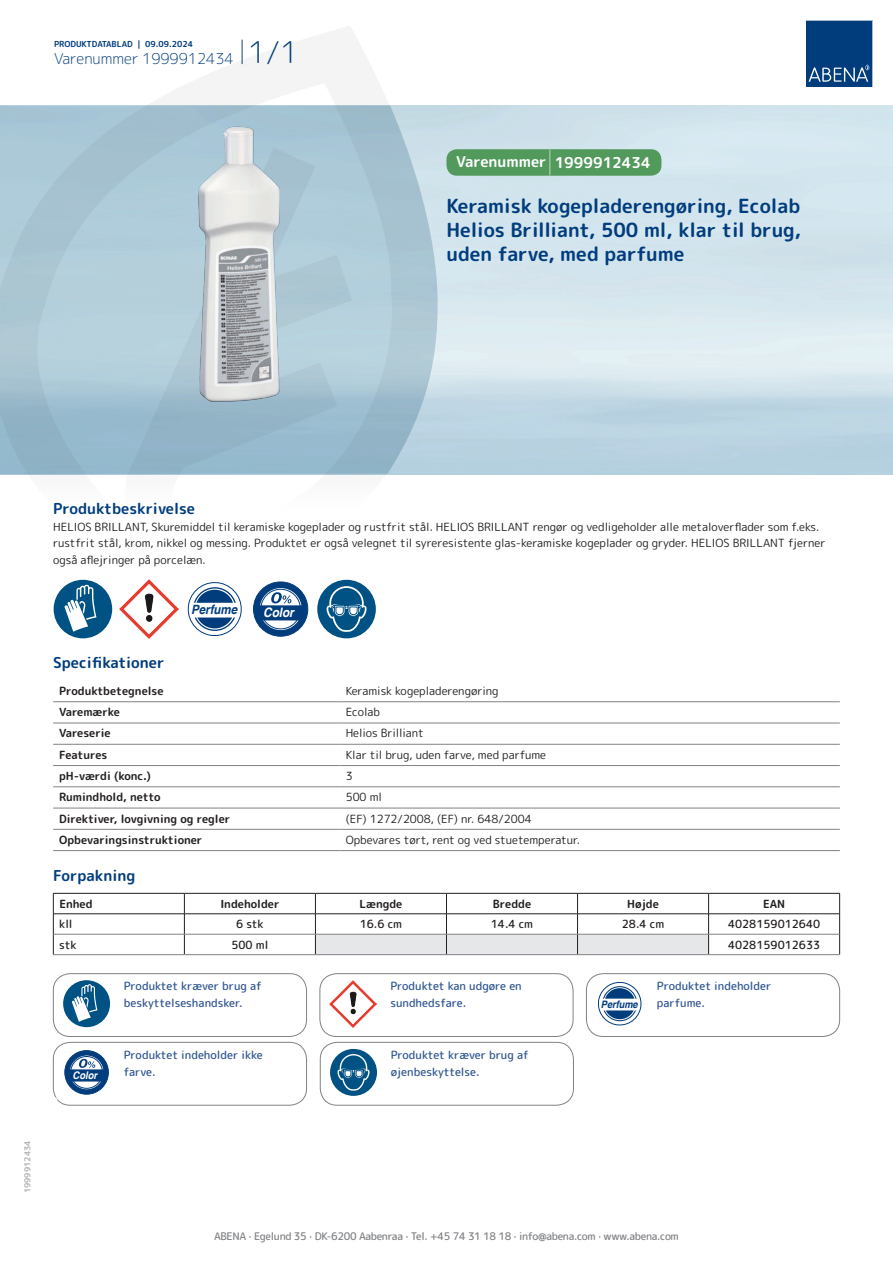
<style>
.page{position:relative;width:893px;height:1263px;background:#fff}
.page>*{position:absolute;margin:0;border:0;box-sizing:border-box;transform-origin:0 0}
.t1{font:700 19.5px/24px "Rounded Mplus 1 c";color:#013d7d;text-align:justify}
.t2{font:700 15px "Rounded Mplus 1 c";color:#013d7d}
.t3{font:300 15px "Rounded Mplus 1 c";color:#013d7d}
.t4{font:700 15px "Rounded Mplus 1 c";color:#fff}
.t5{font:italic 700 13.05px "Helvetica";letter-spacing:-.005em;color:#fff;scale:.9 1}
.t6{font:italic 700 12.75px "Helvetica";letter-spacing:-.005em;color:#013d7d;scale:.9 1}
.t7{font:11.25px/16.5px "Rounded Mplus 1 c";color:#231f20}
.t8{font:500 11.25px/16.5px "Rounded Mplus 1 c";color:#305691}
.t9{font:700 11.25px "Rounded Mplus 1 c";color:#231f20}
.t10{font:500 11.25px "Rounded Mplus 1 c";color:#231f20}
.t11{font:500 10.5px "Rounded Mplus 1 c";letter-spacing:-.03em;color:#808285}
.t12{font:italic 700 10.5px "Helvetica";letter-spacing:-.005em;color:#fff;scale:.9 1}
.t13{font:700 10.5px "Rounded Mplus 1 c";color:#fff}
.t14{font:italic 700 10.2px "Helvetica";letter-spacing:-.005em;color:#013d7d;scale:.9 1}
.t15{font:700 8.25px "Rounded Mplus 1 c";color:#013d7d}
.t16{font:700 8.25px "Rounded Mplus 1 c";color:#b2b3b7}
.s1{font-size:30px}
.s2{font-size:25.5px}
</style>
<div class="page">
<svg style="left:0;top:26px;width:439px;height:586px"></svg>
<svg style="left:0;top:106px;width:438px;height:368px;background:#a8c5d4"></svg>
<svg style="left:242px;top:40px;width:1px;height:24px"></svg>
<svg style="left:806px;top:20px;width:67px;height:67px;background:#144b86"></svg>
<img style="left:199px;top:127px;width:80px;height:275px">
<div style="left:54px;top:580px;width:58px;height:58px;background:#005285;border-radius:50%"></div>
<svg style="left:65px;top:585px;width:31px;height:47px"></svg>
<img style="left:119px;top:580px;width:59px;height:58px">
<svg style="left:186px;top:580px;width:58px;height:57px"></svg>
<div style="left:254px;top:582px;width:54px;height:54px;background:#013d7d;border-radius:50%"></div>
<div style="left:253px;top:582px;width:55px;height:54px;border:1px solid #013d7d;border-radius:50%"></div>
<svg style="left:259px;top:587px;width:43px;height:44px"></svg>
<div style="left:258px;top:587px;width:45px;height:44px;border:1px solid #013d7d;border-radius:50%"></div>
<div style="left:261px;top:589px;width:40px;height:40px;border:1px solid #013d7d;border-radius:50%"></div>
<svg style="left:255px;top:592px;width:49px;height:28px"></svg>
<div style="left:317px;top:580px;width:59px;height:58px;background:#005285;border-radius:50%"></div>
<svg style="left:327px;top:580px;width:40px;height:52px"></svg>
<hr style="left:53px;top:701px;width:287px;height:1px;background:#808285">
<hr style="left:340px;top:701px;width:500px;height:1px;background:#808285">
<hr style="left:53px;top:723px;width:287px;height:1px;background:#808285">
<hr style="left:340px;top:723px;width:500px;height:1px;background:#808285">
<hr style="left:53px;top:744px;width:287px;height:1px;background:#808285">
<hr style="left:340px;top:744px;width:500px;height:1px;background:#808285">
<hr style="left:53px;top:765px;width:287px;height:1px;background:#808285">
<hr style="left:340px;top:765px;width:500px;height:1px;background:#808285">
<hr style="left:53px;top:786px;width:287px;height:1px;background:#808285">
<hr style="left:340px;top:786px;width:500px;height:1px;background:#808285">
<hr style="left:53px;top:808px;width:287px;height:1px;background:#808285">
<hr style="left:340px;top:808px;width:500px;height:1px;background:#808285">
<hr style="left:53px;top:829px;width:287px;height:1px;background:#808285">
<hr style="left:340px;top:829px;width:500px;height:1px;background:#808285">
<hr style="left:53px;top:850px;width:287px;height:1px;background:#808285">
<hr style="left:340px;top:850px;width:500px;height:1px;background:#808285">
<hr style="left:53px;top:893px;width:131px;height:1px;background:#231f20">
<hr style="left:184px;top:893px;width:131px;height:1px;background:#231f20">
<hr style="left:709px;top:893px;width:131px;height:1px;background:#231f20">
<hr style="left:53px;top:913px;width:131px;height:1px;background:#231f20">
<hr style="left:184px;top:913px;width:131px;height:1px;background:#231f20">
<hr style="left:709px;top:913px;width:131px;height:1px;background:#231f20">
<svg style="left:53px;top:893px;width:1px;height:61px"></svg>
<svg style="left:184px;top:893px;width:1px;height:61px"></svg>
<svg style="left:315px;top:893px;width:394px;height:61px"></svg>
<svg style="left:839px;top:893px;width:1px;height:61px"></svg>
<hr style="left:54px;top:934px;width:130px;height:1px;background:#808285">
<hr style="left:184px;top:934px;width:131px;height:1px;background:#808285">
<hr style="left:315px;top:934px;width:131px;height:1px;background:#808285">
<hr style="left:446px;top:934px;width:131px;height:1px;background:#808285">
<hr style="left:577px;top:934px;width:132px;height:1px;background:#808285">
<hr style="left:709px;top:934px;width:130px;height:1px;background:#808285">
<hr style="left:53px;top:954px;width:131px;height:1px;background:#808285">
<hr style="left:184px;top:954px;width:131px;height:1px;background:#808285">
<hr style="left:315px;top:954px;width:131px;height:1px;background:#808285">
<hr style="left:446px;top:954px;width:131px;height:1px;background:#808285">
<hr style="left:577px;top:954px;width:132px;height:1px;background:#808285">
<hr style="left:709px;top:954px;width:131px;height:1px;background:#808285">
<div style="left:63px;top:980px;width:47px;height:47px;background:#005285;border-radius:50%"></div>
<svg style="left:72px;top:984px;width:25px;height:38px"></svg>
<div style="left:53px;top:973px;width:254px;height:64px;border:1px solid #808285;border-radius:17px"></div>
<img style="left:330px;top:980px;width:47px;height:47px">
<div style="left:320px;top:973px;width:253px;height:64px;border:1px solid #808285;border-radius:17px"></div>
<svg style="left:597px;top:981px;width:45px;height:45px"></svg>
<div style="left:586px;top:973px;width:254px;height:64px;border:1px solid #808285;border-radius:17px"></div>
<div style="left:65px;top:1050px;width:43px;height:44px;background:#013d7d;border-radius:50%"></div>
<div style="left:65px;top:1050px;width:44px;height:44px;border:1px solid #013d7d;border-radius:50%"></div>
<svg style="left:69px;top:1055px;width:35px;height:35px"></svg>
<div style="left:69px;top:1054px;width:36px;height:36px;border:1px solid #013d7d;border-radius:50%"></div>
<div style="left:71px;top:1056px;width:32px;height:32px;border:1px solid #013d7d;border-radius:50%"></div>
<svg style="left:66px;top:1059px;width:40px;height:22px"></svg>
<div style="left:53px;top:1042px;width:254px;height:63px;border:1px solid #808285;border-radius:17px"></div>
<div style="left:330px;top:1049px;width:47px;height:47px;background:#005285;border-radius:50%"></div>
<svg style="left:337px;top:1049px;width:33px;height:42px"></svg>
<div style="left:320px;top:1042px;width:254px;height:63px;border:1px solid #808285;border-radius:17px"></div>
<div style="left:446px;top:149px;width:215px;height:27px;background:#52995c;border-radius:10px"></div>
<p class="t15" style="left:54px;top:38px;width:141px">PRODUKTDATABLAD | 09.09.2024</p>
<h2 class="t3" style="left:54px;top:48px;width:246px">Varenummer 1999912434 <span class="s1">1/1</span></h2>
<h2 class="t4" style="left:456px;top:152px;width:196px">Varenummer <span class="s2">|</span> 1999912434</h2>
<h1 class="t1" style="left:446px;top:194px;width:356px">Keramisk kogepladerengøring, Ecolab Helios Brilliant, 500 ml, klar til brug, uden farve, med parfume</h1>
<p class="t16" style="left:22px;top:1193px;width:54px;rotate:-90deg">1999912434</p>
<h2 class="t2" style="left:53px;top:498px;width:143px">Produktbeskrivelse</h2>
<p class="t7" style="left:53px;top:518px;width:774px">HELIOS BRILLANT, Skuremiddel til keramiske kogeplader og rustfrit stål. HELIOS BRILLANT rengør og vedligeholder alle metaloverflader som f.eks. rustfrit stål, krom, nikkel og messing. Produktet er også velegnet til syreresistente glas-keramiske kogeplader og gryder. HELIOS BRILLANT fjerner også aflejringer på porcelæn.</p>
<p class="t6" style="left:191px;top:599px;width:53px">Perfume</p>
<p class="t5" style="left:263px;top:602px;width:36px">Color</p>
<h2 class="t2" style="left:53px;top:652px;width:113px">Specifikationer</h2>
<p class="t9" style="left:59px;top:683px;width:106px">Produktbetegnelse</p>
<p class="t7" style="left:346px;top:682px;width:154px">Keramisk kogepladerengøring</p>
<p class="t9" style="left:59px;top:704px;width:62px">Varemærke</p>
<p class="t7" style="left:346px;top:704px;width:36px">Ecolab</p>
<p class="t9" style="left:59px;top:725px;width:53px">Vareserie</p>
<p class="t7" style="left:346px;top:725px;width:79px">Helios Brilliant</p>
<p class="t9" style="left:59px;top:747px;width:50px">Features</p>
<p class="t7" style="left:346px;top:746px;width:202px">Klar til brug, uden farve, med parfume</p>
<p class="t9" style="left:59px;top:768px;width:93px">pH-værdi (konc.)</p>
<p class="t7" style="left:346px;top:768px;width:8px">3</p>
<p class="t9" style="left:59px;top:789px;width:103px">Rumindhold, netto</p>
<p class="t7" style="left:346px;top:789px;width:38px">500 ml</p>
<p class="t9" style="left:59px;top:810px;width:173px">Direktiver, lovgivning og regler</p>
<p class="t7" style="left:346px;top:810px;width:188px">(EF) 1272/2008, (EF) nr. 648/2004</p>
<p class="t9" style="left:59px;top:832px;width:145px">Opbevaringsinstruktioner</p>
<p class="t7" style="left:346px;top:831px;width:236px">Opbevares tørt, rent og ved stuetemperatur.</p>
<h2 class="t2" style="left:53px;top:865px;width:84px">Forpakning</h2>
<p class="t9" style="left:59px;top:896px;width:35px">Enhed</p>
<p class="t9" style="left:220px;top:896px;width:61px">Indeholder</p>
<p class="t9" style="left:359px;top:896px;width:44px">Længde</p>
<p class="t9" style="left:493px;top:896px;width:40px">Bredde</p>
<p class="t9" style="left:627px;top:896px;width:33px">Højde</p>
<p class="t9" style="left:763px;top:896px;width:24px">EAN</p>
<p class="t10" style="left:59px;top:916px;width:15px">kll</p>
<p class="t10" style="left:236px;top:916px;width:29px">6 stk</p>
<p class="t10" style="left:360px;top:916px;width:44px">16.6 cm</p>
<p class="t10" style="left:491px;top:916px;width:44px">14.4 cm</p>
<p class="t10" style="left:622px;top:916px;width:44px">28.4 cm</p>
<p class="t10" style="left:728px;top:916px;width:94px">4028159012640</p>
<p class="t10" style="left:59px;top:936px;width:19px">stk</p>
<p class="t10" style="left:231px;top:936px;width:38px">500 ml</p>
<p class="t10" style="left:728px;top:936px;width:94px">4028159012633</p>
<p class="t8" style="left:124px;top:978px;width:139px">Produktet kræver brug af beskyttelseshandsker.</p>
<p class="t8" style="left:390px;top:978px;width:133px">Produktet kan udgøre en sundhedsfare.</p>
<p class="t8" style="left:657px;top:978px;width:116px">Produktet indeholder</p>
<p class="t14" style="left:601px;top:996px;width:42px">Perfume</p>
<p class="t8" style="left:657px;top:994px;width:50px">parfume.</p>
<p class="t13" style="left:53px;top:1094px;width:7px">*</p>
<p class="t8" style="left:124px;top:1047px;width:140px">Produktet indeholder ikke</p>
<p class="t12" style="left:73px;top:1066px;width:29px">Color</p>
<p class="t8" style="left:124px;top:1063px;width:33px">farve.</p>
<p class="t8" style="left:391px;top:1047px;width:139px">Produktet kræver brug af øjenbeskyttelse.</p>
<p class="t11" style="left:214px;top:1229px;width:466px">ABENA · Egelund 35 · DK-6200 Aabenraa · Tel. +45 74 31 18 18 · info@abena.com · www.abena.com</p>
</div>
